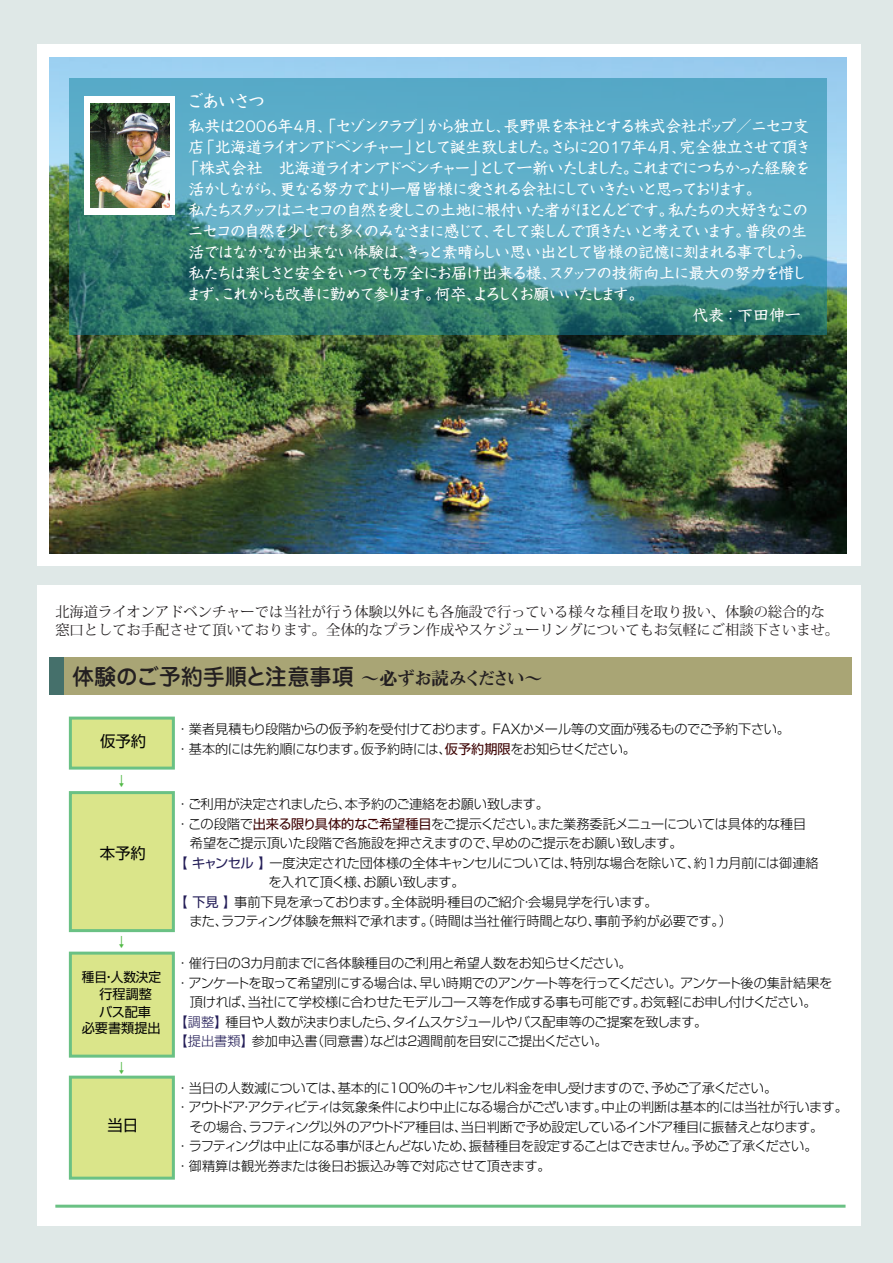
<style>
.page{position:relative;width:893px;height:1263px;background:#dfe8e7}
.page>*{position:absolute;margin:0;border:0;box-sizing:border-box;transform-origin:0 0}
.t1{font:500 22.2px "Jun 34 Pro";color:#231f20}
.t2{font:500 18px "Kyoka ICA Pro";letter-spacing:-.155em;color:#fff}
.t3{font:500 15.75px "Kyoka ICA Pro";letter-spacing:-.12em;color:#fff}
.t4{font:500 15.75px "Kyoka ICA Pro";letter-spacing:-.165em;color:#fff}
.t5{font:500 15.75px "Kyoka ICA Pro";letter-spacing:-.145em;color:#fff}
.t6{font:500 15.75px "Kyoka ICA Pro";letter-spacing:-.075em;color:#fff}
.t7{font:500 15.75px "Kyoka ICA Pro";letter-spacing:-.095em;color:#fff}
.t8{font:500 15.75px "Kyoka ICA Pro";letter-spacing:-.14em;color:#fff}
.t9{font:15.45px "Shin Go Pro";color:#030303;scale:.89 1}
.t10{font:15.45px "Shin Go Pro";color:#030303;scale:.87 1}
.t11{font:15.45px "Shin Go Pro";color:#030303}
.t12{font:14.25px/18px "Koz Min Pr 6 N";color:#231f20}
.t13{font:500 13.5px "Kyoka ICA Pro";color:#52b947}
.t14{font:300 13.2px/19.5px "Shin Go Pro";letter-spacing:-.03em;color:#030303}
.t15{font:13.2px/17.2px "Shin Go Pro";color:#030303;scale:.96 1}
.s1{font-family:"Midashi Min Pro MA31";font-weight:400;font-size:18px}
.s2{font-weight:400;color:#3b0000}
.s3{font-weight:400;color:#231d57}
.s4{color:#231d57}
</style>
<div class="page">
<div style="left:37px;top:44px;width:824px;height:522px;background:#fff"></div>
<div style="left:37px;top:586px;width:824px;height:640px;background:#fff"></div>
<div style="left:69px;top:1076px;width:106px;height:103px;background:#dae58a;border:3px solid #6ac184"></div>
<div style="left:69px;top:951px;width:106px;height:107px;background:#dae58a;border:3px solid #6ac184"></div>
<div style="left:69px;top:791px;width:106px;height:141px;background:#dae58a;border:3px solid #6ac184"></div>
<div style="left:69px;top:717px;width:106px;height:52px;background:#dae58a;border:3px solid #6ac184"></div>
<img style="left:50px;top:58px;width:796px;height:496px">
<svg style="left:69px;top:78px;width:758px;height:257px;background:#509daa"></svg>
<div style="left:85px;top:96px;width:90px;height:119px;background:#fff"></div>
<img style="left:91px;top:103px;width:78px;height:105px">
<div style="left:49px;top:658px;width:803px;height:37px;background:#a9a575"></div>
<div style="left:49px;top:658px;width:15px;height:37px;background:#45706b"></div>
<hr style="left:55px;top:1205px;width:790px;height:3px;background:#6ac184">
<h2 class="t2" style="left:186px;top:87px;width:81px">ごあいさつ</h2>
<p class="t3" style="left:189px;top:113px;width:622px">私共は２００６年4月、「セゾンクラブ」から独立し、長野県を本社とする株式会社ポップ／ニセコ支</p>
<p class="t4" style="left:189px;top:134px;width:624px">店「北海道ライオンアドベンチャー」として誕生致しました。さらに２０１７年４月、完全独立させて頂き</p>
<p class="t5" style="left:183px;top:155px;width:629px">「株式会社　北海道ライオンアドベンチャー」として一新いたしました。これまでにつちかった経験を</p>
<p class="t8" style="left:189px;top:176px;width:574px">活かしながら、更なる努力でより一層皆様に愛される会社にしていきたいと思っております。</p>
<p class="t3" style="left:189px;top:197px;width:621px">私たちスタッフはニセコの自然を愛しこの土地に根付いた者がほとんどです。私たちの大好きなこの</p>
<p class="t3" style="left:188px;top:218px;width:621px">ニセコの自然を少しでも多くのみなさまに感じて、そして楽しんで頂きたいと考えています。普段の生</p>
<p class="t6" style="left:189px;top:239px;width:625px">活ではなかなか出来ない体験は、きっと素晴らしい思い出として皆様の記憶に刻まれる事でしょう。</p>
<p class="t7" style="left:189px;top:260px;width:620px">私たちは楽しさと安全をいつでも万全にお届け出来る様、スタッフの技術向上に最大の努力を惜し</p>
<p class="t4" style="left:186px;top:281px;width:460px">まず、これからも改善に勤めて参ります。何卒、よろしくお願いいたします。</p>
<p class="t12" style="left:55px;top:603px;width:785px">北海道ライオンアドベンチャーでは当社が行う体験以外にも各施設で行っている様々な種目を取り扱い、体験の総合的な窓口としてお手配させて頂いております。全体的なプラン作成やスケジューリングについてもお気軽にご相談下さいませ。</p>
<h1 class="t1" style="left:72px;top:659px;width:472px">体験のご予約手順と注意事項 <span class="s1">～必ずお読みください～</span></h1>
<p class="t9" style="left:82px;top:729px;width:74px">　 仮予約</p>
<p class="t13" style="left:115px;top:770px;width:15px">↓</p>
<p class="t10" style="left:82px;top:840px;width:75px">　 本予約</p>
<p class="t13" style="left:115px;top:931px;width:15px">↓</p>
<p class="t15" style="left:82px;top:966px;width:84px">種目・人数決定　 行程調整　 バス配車必要書類提出</p>
<p class="t13" style="left:115px;top:1057px;width:15px">↓</p>
<p class="t11" style="left:82px;top:1112px;width:58px">　 当日</p>
<p class="t14" style="left:176px;top:718px;width:615px">・業者見積もり段階からの仮予約を受付けております。ＦＡＸかメール等の文面が残るものでご予約下さい。・基本的には先約順になります。仮予約時には、<span class="s2">仮予約期限</span>をお知らせください。</p>
<p class="t14" style="left:176px;top:793px;width:374px">・ご利用が決定されましたら、本予約のご連絡をお願い致します。</p>
<p class="t14" style="left:176px;top:812px;width:632px">・この段階で<span class="s2">出来る限り具体的なご希望種目</span>をご提示ください。また業務委託メニューについては具体的な種目</p>
<p class="t14" style="left:190px;top:832px;width:494px">希望をご提示頂いた段階で各施設を押さえますので、早めのご提示をお願い致します。</p>
<p class="t14" style="left:175px;top:851px;width:646px"><span class="s3">【 キャンセル 】</span>一度決定された団体様の全体キャンセルについては、特別な場合を除いて、約１カ月前には御連絡</p>
<p class="t14" style="left:190px;top:871px;width:276px">　　　　　　を入れて頂く様、お願い致します。</p>
<p class="t14" style="left:175px;top:890px;width:485px"><span class="s3">【 下見 】</span>事前下見を承っております。全体説明・種目のご紹介・会場見学を行います。</p>
<p class="t14" style="left:189px;top:910px;width:544px">また、ラフティング体験を無料で承れます。（時間は当社催行時間となり、事前予約が必要です。）</p>
<p class="t14" style="left:176px;top:952px;width:457px">・催行日の３カ月前までに各体験種目のご利用と希望人数をお知らせください。</p>
<p class="t14" style="left:176px;top:971px;width:658px">・アンケートを取って希望別にする場合は、早い時期でのアンケート等を行ってください。アンケート後の集計結果を</p>
<p class="t14" style="left:190px;top:991px;width:628px">頂ければ、当社にて学校様に合わせたモデルコース等を作成する事も可能です。お気軽にお申し付けください。</p>
<p class="t14" style="left:175px;top:1010px;width:534px"><span class="s4">【調整】</span>種目や人数が決まりましたら、タイムスケジュールやバス配車等のご提案を致します。</p>
<p class="t14" style="left:175px;top:1030px;width:434px"><span class="s4">【提出書類】</span>参加申込書（同意書）などは２週間前を目安にご提出ください。</p>
<p class="t14" style="left:176px;top:1076px;width:602px">・当日の人数減については、基本的に１００％のキャンセル料金を申し受けますので、予めご了承ください。</p>
<p class="t14" style="left:176px;top:1096px;width:673px">・アウトドア・アクティビティは気象条件により中止になる場合がございます。中止の判断は基本的には当社が行います。</p>
<p class="t14" style="left:190px;top:1115px;width:635px">その場合、ラフティング以外のアウトドア種目は、当日判断で予め設定しているインドア種目に振替えとなります。</p>
<p class="t14" style="left:176px;top:1135px;width:643px">・ラフティングは中止になる事がほとんどないため、振替種目を設定することはできません。予めご了承ください。</p>
<p class="t14" style="left:176px;top:1154px;width:376px">・御精算は観光券または後日お振込み等で対応させて頂きます。</p>
</div>
